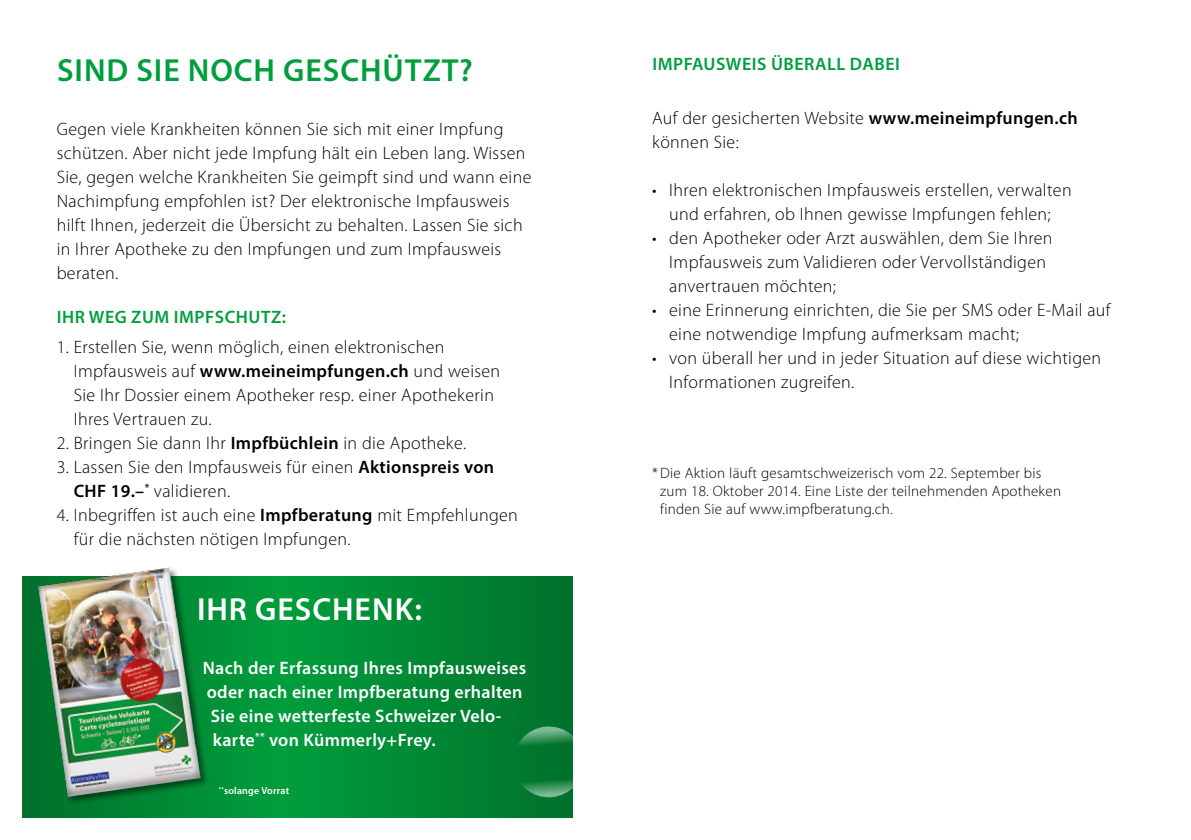
<style>
.page{position:relative;width:1191px;height:840px;background:#fff}
.page>*{position:absolute;margin:0;border:0;box-sizing:border-box;transform-origin:0 0}
.t1{font:600 32px "Myriad Pro";letter-spacing:.03em;color:#009e3d}
.t2{font:600 32px "Myriad Pro";letter-spacing:.03em;color:#fff}
.t3{font:300 18px/24px "Myriad Pro";letter-spacing:.02em;color:#000}
.t4{font:600 18px "Myriad Pro";letter-spacing:.02em;color:#fff}
.t5{font:600 18px "Myriad Pro";letter-spacing:.03em;color:#009e3d}
.t6{font:300 15px/18px "Myriad Pro";letter-spacing:.02em;color:#000}
.t7{font:600 10px "Myriad Pro";letter-spacing:.02em;color:#fff}
.s1{font-weight:600}
</style>
<div class="page">
<svg style="left:23px;top:576px;width:550px;height:240px;background:#008a35"></svg>
<img style="left:36px;top:567px;width:173px;height:241px">
<svg style="left:512px;top:724px;width:61px;height:74px;background:#15813e"></svg>
<h1 class="t1" style="left:57px;top:50px;width:417px">SIND SIE NOCH GESCHÜTZT?</h1>
<p class="t3" style="left:57px;top:117px;width:476px">Gegen viele Krankheiten können Sie sich mit einer Impfung schützen. Aber nicht jede Impfung hält ein Leben lang. Wissen Sie, gegen welche Krankheiten Sie geimpft sind und wann eine Nachimpfung empfohlen ist? Der elektronische Impfausweis hilft Ihnen, jederzeit die Übersicht zu behalten. Lassen Sie sich in Ihrer Apotheke zu den Impfungen und zum Impfausweis beraten.</p>
<p class="t5" style="left:57px;top:306px;width:230px">IHR WEG ZUM IMPFSCHUTZ:</p>
<p class="t3" style="left:74px;top:335px;width:428px;text-indent:-17px">1. Erstellen Sie, wenn möglich, einen elektronischen Impfausweis auf <span class="s1">www.meineimpfungen.ch</span> und weisen Sie Ihr Dossier einem Apotheker resp. einer Apothekerin Ihres Vertrauen zu.</p>
<p class="t3" style="left:57px;top:431px;width:411px">2. Bringen Sie dann Ihr <span class="s1">Impfbüchlein</span> in die Apotheke.</p>
<p class="t3" style="left:74px;top:455px;width:422px;text-indent:-17px">3. Lassen Sie den Impfausweis für einen <span class="s1">Aktionspreis von<br>CHF 19.–</span><sup>*</sup> validieren.</p>
<p class="t3" style="left:74px;top:503px;width:445px;text-indent:-17px">4. Inbegriffen ist auch eine <span class="s1">Impfberatung</span> mit Empfehlungen für die nächsten nötigen Impfungen.</p>
<h1 class="t2" style="left:197px;top:589px;width:226px">IHR GESCHENK:</h1>
<p class="t4" style="left:203px;top:656px;width:325px">Nach der Erfassung Ihres Impfausweises</p>
<p class="t4" style="left:207px;top:680px;width:317px">oder nach einer Impfberatung erhalten</p>
<p class="t4" style="left:211px;top:704px;width:292px">Sie eine wetterfeste Schweizer Velo-</p>
<p class="t4" style="left:213px;top:728px;width:224px">karte<sup>**</sup> von Kümmerly+Frey.</p>
<p class="t7" style="left:219px;top:784px;width:72px"><sup>**</sup>solange Vorrat</p>
<p class="t5" style="left:652px;top:53px;width:249px">IMPFAUSWEIS ÜBERALL DABEI</p>
<p class="t3" style="left:652px;top:106px;width:427px">Auf der gesicherten Website <span class="s1">www.meineimpfungen.ch </span>können Sie:</p>
<p class="t3" style="left:652px;top:178px;width:421px;text-align:center">• Ihren elektronischen Impfausweis erstellen, verwalten und erfahren, ob Ihnen gewisse Impfungen fehlen;</p>
<p class="t3" style="left:669px;top:226px;width:385px;text-indent:-17px">• den Apotheker oder Arzt auswählen, dem Sie Ihren<br>Impfausweis zum Validieren oder Vervollständigen anvertrauen möchten;</p>
<p class="t3" style="left:669px;top:298px;width:443px;text-indent:-17px">• eine Erinnerung einrichten, die Sie per SMS oder E-Mail auf eine notwendige Impfung aufmerksam macht;</p>
<p class="t3" style="left:669px;top:346px;width:433px;text-indent:-17px">• von überall her und in jeder Situation auf diese wichtigen<br>Informationen zugreifen.</p>
<p class="t6" style="left:660px;top:464px;width:402px;text-indent:-8px">*Die Aktion läuft gesamtschweizerisch vom 22. September bis zum 18. Oktober 2014. Eine Liste der teilnehmenden Apotheken finden Sie auf www.impfberatung.ch.</p>
</div>
